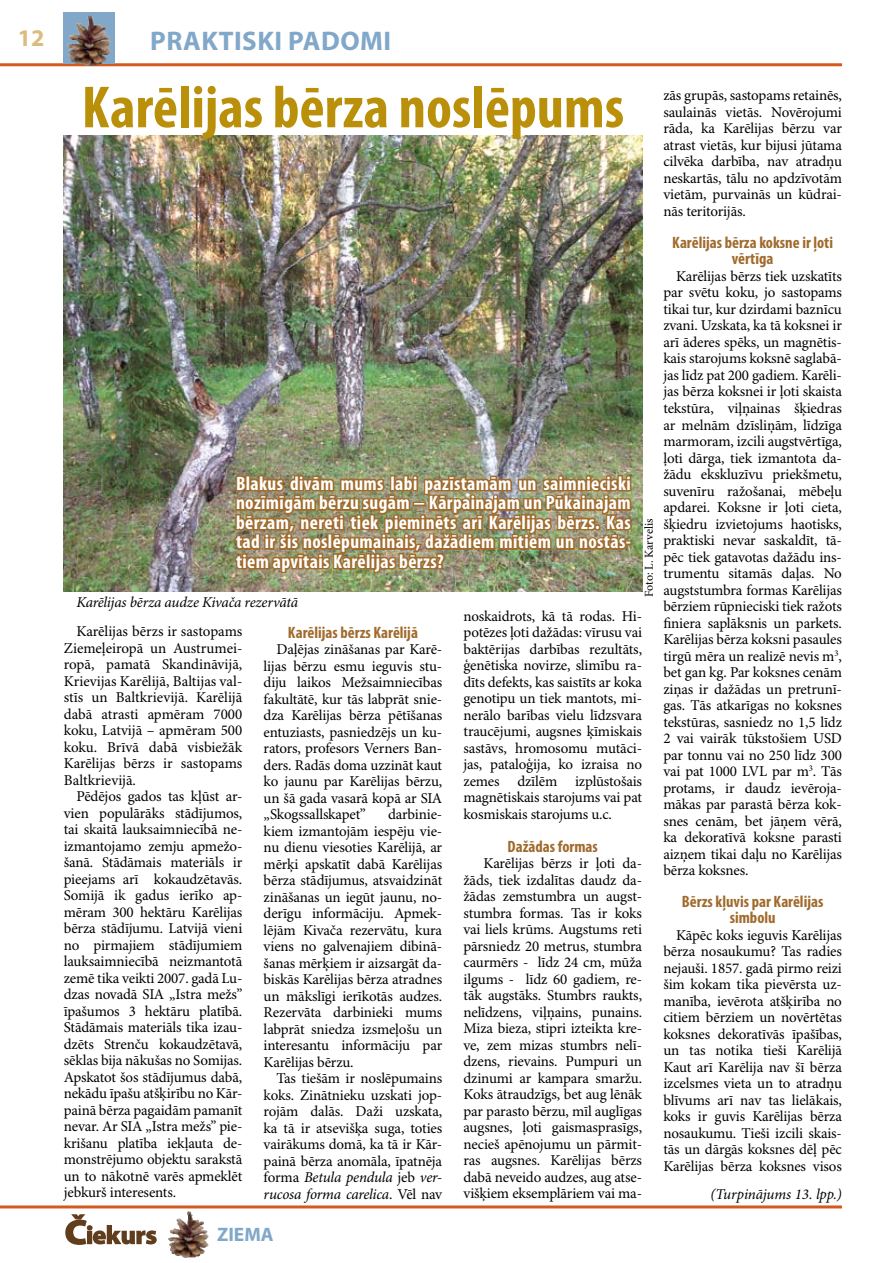
<style>
.page{position:relative;width:893px;height:1263px;background:#fff}
.page>*{position:absolute;margin:0;border:0;box-sizing:border-box;transform-origin:0 0}
.t1{font:700 condensed 60px "Myriad Pro";color:#ba8f09}
.t2{font:700 27px "Myriad Pro";letter-spacing:.02em;color:#81a7c9}
.t3{font:700 24px "Myriad Pro";color:#dcbc7e}
.t4{font:700 condensed 19.5px/19.5px "Myriad Pro";letter-spacing:.02em;color:#fff;text-align:justify}
.t5{font:700 19.5px "Myriad Pro";color:#81a7c9}
.t6{font:700 condensed 16.5px/16.5px "Myriad Pro";color:#a06b2d;text-align:center}
.t7{font:15px/16.5px "Minion Pro";letter-spacing:-.01em;color:#000;text-align:justify}
.t8{font:italic 15px "Minion Pro";letter-spacing:-.015em;color:#000}
.t9{font:12px "Minion Pro";letter-spacing:-.005em;color:#000}
.s1{font-style:italic}
</style>
<div class="page">
<hr style="left:0;top:63px;width:842px;height:3px;background:#d5581d">
<hr style="left:0;top:1205px;width:842px;height:3px;background:#d5581d">
<svg style="left:64px;top:13px;width:51px;height:51px;background:#787980"></svg>
<img style="left:69px;top:15px;width:20px;height:21px">
<img style="left:170px;top:1211px;width:18px;height:26px">
<svg style="left:65px;top:1214px;width:92px;height:31px"></svg>
<img style="left:64px;top:136px;width:578px;height:456px">
<img style="left:233px;top:438px;width:400px;height:154px">
<h3 class="t3" style="left:18px;top:22px;width:28px">12</h3>
<h2 class="t2" style="left:150px;top:24px;width:239px">PRAKTISKI PADOMI</h2>
<h1 class="t1" style="left:82px;top:70px;width:544px">Karēlijas bērza noslēpums</h1>
<p class="t4" style="left:236px;top:473px;width:396px">Blakus divām mums labi pazīstamām un saimnieciski nozīmīgām bērzu sugām − Kārpainajam un Pūkainajam bērzam, nereti tiek pieminēts arī Karēlijas bērzs. Kas tad ir šis noslēpumainais, dažādiem mītiem un nostās&shy;tiem apvītais Karēlijas bērzs?</p>
<p class="t9" style="left:642px;top:597px;width:80px;rotate:-90deg">Foto: L. Karvelis</p>
<p class="t8" style="left:77px;top:593px;width:223px">Karēlijas bērza audze Kivača rezervātā</p>
<p class="t7" style="left:463px;top:608px;width:180px">noskaidrots, kā tā rodas. Hi&shy;potēzes ļoti dažādas: vīrusu vai baktērijas darbības rezultāts, ģenētiska novirze, slimību ra&shy;dīts defekts, kas saistīts ar koka genotipu un tiek mantots, mi&shy;nerālo barības vielu līdzsvara traucējumi, augsnes ķīmiskais sastāvs, hromosomu mutāci&shy;jas, pataloģija, ko izraisa no zemes dzīlēm izplūstošais magnētiskais starojums vai pat kosmiskais starojums u.c.</p>
<p class="t6" style="left:508px;top:838px;width:92px">Dažādas formas</p>
<p class="t7" style="left:463px;top:856px;width:180px;text-indent:20px">Karēlijas bērzs ir ļoti da&shy;žāds, tiek izdalītas daudz da&shy;žādas zemstumbra un augst&shy;stumbra formas. Tas ir koks vai liels krūms. Augstums reti pārsniedz 20 metrus, stumbra caurmērs - līdz 24 cm, mūža ilgums - līdz 60 gadiem, re&shy;tāk augstāks. Stumbrs raukts, nelīdzens, viļņains, punains.<br>Miza bieza, stipri izteikta kre&shy;ve, zem mizas stumbrs nelī&shy;dzens, rievains. Pumpuri un dzinumi ar kampara smaržu.<br>Koks ātraudzīgs, bet aug lēnāk par parasto bērzu, mīl auglīgas augsnes, ļoti gaismasprasīgs, necieš apēnojumu un pārmit&shy;ras augsnes. Karēlijas bērzs dabā neveido audzes, aug atse&shy;višķiem eksemplāriem vai ma-</p>
<p class="t7" style="left:64px;top:624px;width:180px;text-indent:13px">Karēlijas bērzs ir sastopams Ziemeļeiropā un Austrumei&shy;ropā, pamatā Skandināvijā, Krievijas Karēlijā, Baltijas val&shy;stīs un Baltkrievijā. Karēlijā dabā atrasti apmēram 7000 koku, Latvijā – apmēram 500 koku. Brīvā dabā visbiežāk Karēlijas bērzs ir sastopams Baltkrievijā.</p>
<p class="t7" style="left:64px;top:789px;width:180px;text-indent:13px">Pēdējos gados tas kļūst ar&shy;vien populārāks stādījumos, tai skaitā lauksaimniecībā ne&shy;izmantojamo zemju apmežo&shy;šanā. Stādāmais materiāls ir pieejams arī kokaudzētavās.<br>Somijā ik gadus ierīko ap&shy;mēram 300 hektāru Karēlijas bērza stādījumu. Latvijā vieni no pirmajiem stādījumiem lauksaimniecībā neizmantotā zemē tika veikti 2007. gadā Lu&shy;dzas novadā SIA „Istra mežs” īpašumos 3 hektāru platībā.<br>Stādāmais materiāls tika izau&shy;dzēts Strenču kokaudzētavā, sēklas bija nākušas no Somijas.<br>Apskatot šos stādījumus dabā, nekādu īpašu atšķirību no Kār&shy;painā bērza pagaidām pamanīt nevar. Ar SIA „Istra mežs” pie&shy;krišanu platība iekļauta de&shy;monstrējumo objektu sarakstā un to nākotnē varēs apmeklēt jebkurš interesents.</p>
<p class="t6" style="left:288px;top:624px;width:132px">Karēlijas bērzs Karēlijā</p>
<p class="t7" style="left:264px;top:642px;width:180px;text-indent:13px">Daļējas zināšanas par Karē&shy;lijas bērzu esmu ieguvis stu&shy;diju laikos Mežsaimniecības fakultātē, kur tās labprāt snie&shy;dza Karēlijas bērza pētīšanas entuziasts, pasniedzējs un ku&shy;rators, profesors Verners Ban&shy;ders. Radās doma uzzināt kaut ko jaunu par Karēlijas bērzu, un šā gada vasarā kopā ar SIA „Skogssallskapet”</p>
<p class="t7" style="left:264px;top:807px;width:180px;text-indent:124px">darbinie&shy;kiem izmantojām iespēju vie&shy;nu dienu viesoties Karēlijā, ar mērķi apskatīt dabā Karēlijas bērza stādījumus, atsvaidzināt zināšanas un iegūt jaunu, no&shy;derīgu informāciju. Apmek&shy;lējām Kivača rezervātu, kura viens no galvenajiem dibinā&shy;šanas mērķiem ir aizsargāt da&shy;biskās Karēlijas bērza atradnes un mākslīgi ierīkotās audzes.<br>Rezervāta darbinieki mums labprāt sniedza izsmeļošu un interesantu informāciju par Karēlijas bērzu.</p>
<p class="t7" style="left:264px;top:1071px;width:180px;text-indent:13px">Tas tiešām ir noslēpumains koks. Zinātnieku uzskati jop&shy;rojām dalās. Daži uzskata, ka tā ir atsevišķa suga, toties vairākums domā, ka tā ir Kār&shy;painā bērza anomāla, īpatnēja forma <span class="s1">Betula pendula</span> jeb <span class="s1">ver&shy;rucosa forma carelica</span>. Vēl nav</p>
<h3 class="t5" style="left:217px;top:1221px;width:58px">ZIEMA</h3>
<p class="t7" style="left:663px;top:88px;width:180px">zās grupās, sastopams retainēs, saulainās vietās. Novērojumi rāda, ka Karēlijas bērzu var atrast vietās, kur bijusi jūtama cilvēka darbība, nav atradņu neskartās, tālu no apdzīvotām vietām, purvainās un kūdrai&shy;nās teritorijās.</p>
<p class="t6" style="left:672px;top:234px;width:162px">Karēlijas bērza koksne ir ļoti vērtīga</p>
<p class="t7" style="left:663px;top:269px;width:180px;text-indent:13px">Karēlijas bērzs tiek uzskatīts par svētu koku, jo sastopams tikai tur, kur dzirdami baznīcu zvani. Uzskata, ka tā koksnei ir arī āderes spēks, un magnētis&shy;kais starojums koksnē saglabā&shy;jas līdz pat 200 gadiem. Karēli&shy;jas bērza koksnei ir ļoti skaista tekstūra, viļņainas šķiedras ar melnām dzīsliņām, līdzīga marmoram, izcili augstvērtīga, ļoti dārga, tiek izmantota da&shy;žādu ekskluzīvu priekšmetu, suvenīru ražošanai, mēbeļu apdarei. Koksne ir ļoti cieta, šķiedru izvietojums haotisks, praktiski nevar saskaldīt, tā&shy;pēc tiek gatavotas dažādu ins&shy;trumentu sitamās daļas. No augststumbra formas Karēlijas bērziem rūpnieciski tiek ražots finiera saplāksnis un parkets.<br>Karēlijas bērza koksni pasaules tirgū mēra un realizē nevis m<sup>3</sup>, bet gan kg. Par koksnes cenām ziņas ir dažādas un pretrunī&shy;gas. Tās atkarīgas no koksnes tekstūras, sasniedz no 1,5 līdz 2 vai vairāk tūkstošiem USD par tonnu vai no 250 līdz 300 vai pat 1000 LVL par m<sup>3</sup>. Tās protams, ir daudz ievēroja&shy;mākas par parastā bērza kok&shy;snes cenām, bet jāņem vērā, ka dekoratīvā koksne parasti aizņem tikai daļu no Karēlijas bērza koksnes.</p>
<p class="t6" style="left:682px;top:893px;width:143px;line-height:15.8px">Bērzs kļuvis par Karēlijas simbolu</p>
<p class="t7" style="left:663px;top:927px;width:180px;text-indent:13px">Kāpēc koks ieguvis Karēlijas bērza nosaukumu? Tas radies nejauši. 1857. gadā pirmo reizi šim kokam tika pievērsta uz&shy;manība, ievērota atšķirība no citiem bērziem un novērtētas koksnes dekoratīvās īpašības, un tas notika tieši Karēlijā Kaut arī Karēlija nav šī bērza izcelsmes vieta un to atradņu blīvums arī nav tas lielākais, koks ir guvis Karēlijas bērza nosaukumu. Tieši izcili skais&shy;tās un dārgās koksnes dēļ pēc Karēlijas bērza koksnes visos</p>
<p class="t8" style="left:710px;top:1185px;width:133px">(Turpinājums 13. lpp.)</p>
</div>
